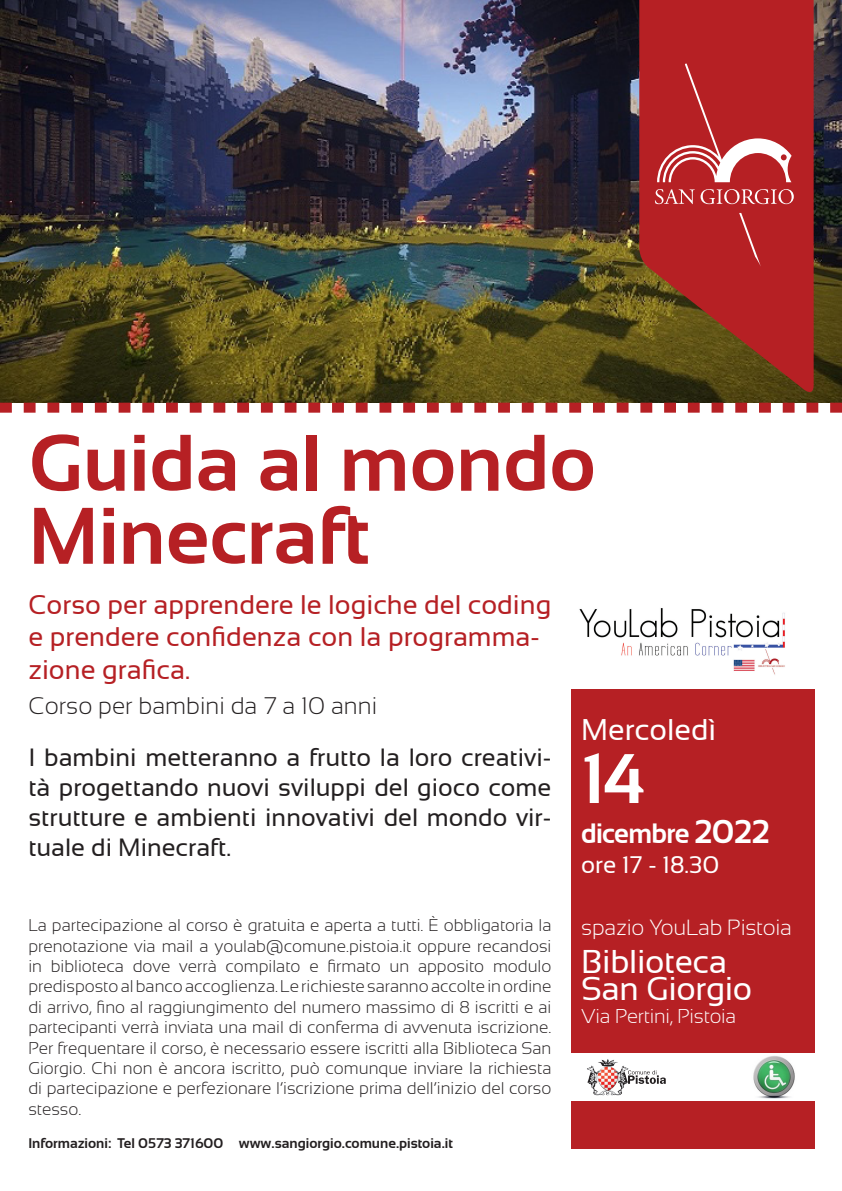
<style>
.page{position:relative;width:842px;height:1191px;background:#fff}
.page>*{position:absolute;margin:0;border:0;box-sizing:border-box;transform-origin:0 0}
.t1{font:700 80px/73px "Sansation";color:#b62024}
.t2{font:700 70px "Sansation";color:#fff}
.t3{font:33px "Sansation";letter-spacing:-.01em;color:#fff}
.t4{font:30px "Sansation";color:#fff}
.t5{font:700 28px "Sansation";letter-spacing:-.025em;color:#fff}
.t6{font:27px/32.4px "Sansation";color:#b62024}
.t7{font:25px/30px "Sansation";color:#231f20;text-align:justify}
.t8{font:300 24px "Sansation";color:#231f20}
.t9{font:24px "Sansation";color:#fff}
.t10{font:300 22px "Sansation";letter-spacing:-.01em;color:#fff}
.t11{font:300 20px "Sansation";letter-spacing:-.01em;color:#fff}
.t12{font:300 17px/20.4px "Sansation";color:#231f20;text-align:justify}
.t13{font:700 14px "Sansation";color:#231f20}
.s1{font-size:33px}
</style>
<div class="page">
<img style="left:579px;top:608px;width:206px;height:67px">
<img style="left:0;top:0;width:842px;height:403px">
<svg style="left:639px;top:0;width:175px;height:397px;background:#992c1f"></svg>
<svg style="left:655px;top:63px;width:139px;height:203px;background:#bd3539"></svg>
<svg style="left:0;top:403px;width:842px;height:10px"></svg>
<div style="left:571px;top:689px;width:244px;height:459px;background:#b62024"></div>
<div style="left:568px;top:1053px;width:253px;height:47px;background:#fff"></div>
<img style="left:587px;top:1059px;width:41px;height:37px">
<svg style="left:628px;top:1070px;width:38px;height:14px"></svg>
<img style="left:753px;top:1056px;width:42px;height:42px">
<p class="t1" style="left:28px;top:426px;width:569px">Guida al mondo<br>Minecraft</p>
<p class="t6" style="left:28px;top:588px;width:524px">Corso per apprendere le logiche del coding e prendere confidenza con la programma&shy;zione grafica.</p>
<p class="t8" style="left:28px;top:692px;width:350px">Corso per bambini da 7 a 10 anni</p>
<p class="t7" style="left:28px;top:742px;width:524px">I bambini metteranno a frutto la loro creativi&shy;tà progettando nuovi sviluppi del gioco come strutture e ambienti innovativi del mondo vir&shy;tuale di Minecraft.</p>
<p class="t12" style="left:28px;top:915px;width:525px">La partecipazione al corso è gratuita e aperta a tutti. È obbligatoria la prenotazione via mail a youlab@comune.pistoia.it oppure recandosi in biblioteca dove verrà compilato e firmato un apposito modulo predisposto al banco accoglienza. Le richieste saranno accolte in ordine di arrivo, fino al raggiungimento del numero massimo di 8 iscritti e ai partecipanti verrà inviata una mail di conferma di avvenuta iscrizione.<br>Per frequentare il corso, è necessario essere iscritti alla Biblioteca San Giorgio. Chi non è ancora iscritto, può comunque inviare la richiesta di partecipazione e perfezionare l’iscrizione prima dell’inizio del corso stesso.</p>
<p class="t13" style="left:28px;top:1135px;width:426px">Informazioni: Tel 0573 371600 www.sangiorgio.comune.pistoia.it</p>
<p class="t4" style="left:581px;top:713px;width:137px">Mercoledì</p>
<p class="t2" style="left:581px;top:739px;width:65px">14</p>
<p class="t5" style="left:581px;top:817px;width:190px">dicembre <span class="s1">2022</span></p>
<p class="t9" style="left:581px;top:851px;width:140px">ore 17 - 18.30</p>
<p class="t10" style="left:581px;top:915px;width:212px">spazio YouLab Pistoia</p>
<p class="t3" style="left:581px;top:942px;width:147px">Biblioteca</p>
<p class="t3" style="left:581px;top:969px;width:173px">San Giorgio</p>
<p class="t11" style="left:581px;top:1004px;width:157px">Via Pertini, Pistoia</p>
</div>
